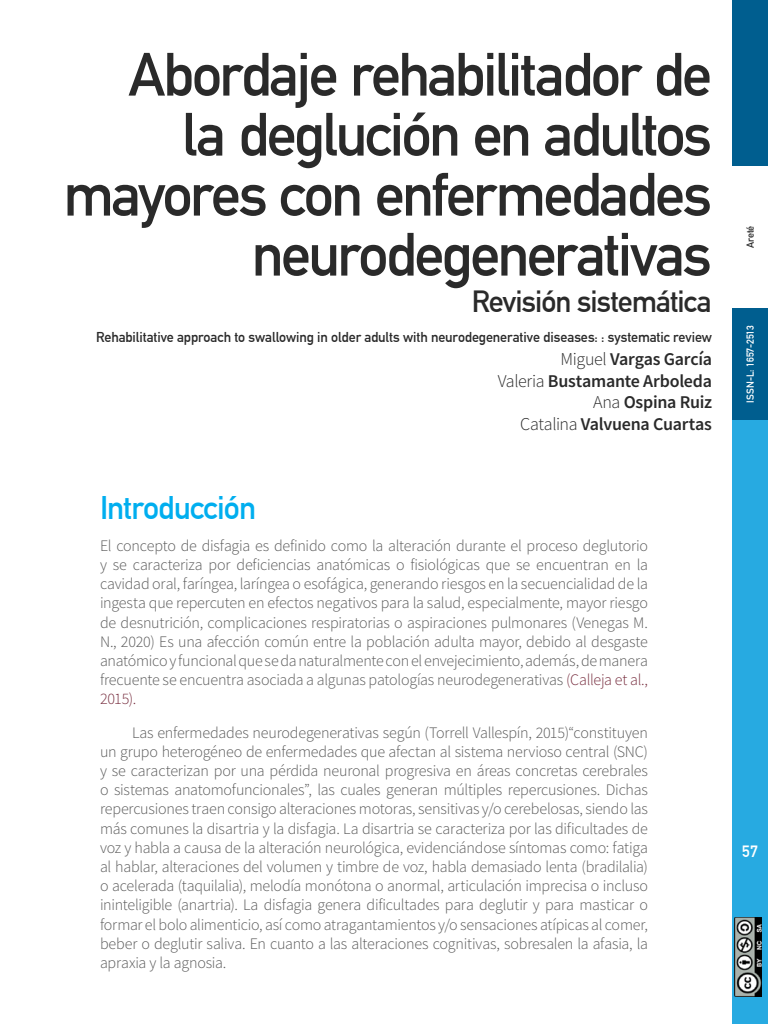
<style>
.page{position:relative;width:768px;height:1024px;background:#fff}
.page>*{position:absolute;margin:0;border:0;box-sizing:border-box;transform-origin:0 0}
.t1{font:700 60px/60px "DIN Alternate";letter-spacing:-.045em;color:#2a2a2a;text-align:right}
.t2{font:700 32px "DIN Alternate";letter-spacing:-.025em;color:#00aeef}
.t3{font:700 30px "DIN Alternate";letter-spacing:-.035em;color:#2a2a2a}
.t4{font:600 18px/21.6px "Source Sans Pro";letter-spacing:-.015em;color:#2a2a2a;text-align:right}
.t5{font:300 16px/19.2px "Source Sans Pro";letter-spacing:-.015em;color:#5a5a5a;text-align:justify}
.t6{font:700 16px "DIN Alternate";color:#fff}
.t7{font:700 14px "DIN Alternate";letter-spacing:-.005em;color:#2a2a2a}
.t8{font:700 10px "DIN Alternate";letter-spacing:.005em;color:#fff}
.t9{font:700 10px "DIN Alternate";color:#2a2a2a}
.s1{font-weight:300}
.s2{color:#782f40}
</style>
<div class="page">
<div style="left:732px;top:420px;width:36px;height:604px;background:#27aae1"></div>
<div style="left:732px;top:0;width:36px;height:166px;background:#005e8f"></div>
<img style="left:734px;top:917px;width:28px;height:80px">
<div style="left:732px;top:308px;width:36px;height:112px;background:#005e8f"></div>
<h1 class="t1" style="left:63px;top:40px;width:650px">Abordaje rehabilitador de<br>la deglución en adultos mayores con enfermedades neurodegenerativas</h1>
<h3 class="t3" style="left:472px;top:278px;width:242px">Revisión sistemática</h3>
<p class="t7" style="left:96px;top:326px;width:617px">Rehabilitative approach to swallowing in older adults with neurodegenerative diseases: : systematic review</p>
<p class="t4" style="left:498px;top:348px;width:216px"><span class="s1">Miguel</span> Vargas García<br><span class="s1">Valeria</span> Bustamante Arboleda<br><span class="s1">Ana</span> Ospina Ruiz<br><span class="s1">Catalina</span> Valvuena Cuartas</p>
<h2 class="t2" style="left:100px;top:483px;width:158px">Introducción</h2>
<p class="t5" style="left:100px;top:536px;width:550px">El concepto de disfagia es definido como la alteración durante el proceso deglutorio y se caracteriza por deficiencias anatómicas o fisiológicas que se encuentran en la cavidad oral, faríngea, laríngea o esofágica, generando riesgos en la secuencialidad de la ingesta que repercuten en efectos negativos para la salud, especialmente, mayor riesgo de desnutrición, complicaciones respiratorias o aspiraciones pulmonares (Venegas M.<br>N., 2020) Es una afección común entre la población adulta mayor, debido al desgaste anatómico y funcional que se da naturalmente con el envejecimiento, además, de manera frecuente se encuentra asociada a algunas patologías neurodegenerativas <span class="s2">(Calleja et al., 2015).</span></p>
<p class="t5" style="left:100px;top:723px;width:550px;text-indent:32px">Las enfermedades neurodegenerativas según (Torrell Vallespín, 2015)“constituyen un grupo heterogéneo de enfermedades que afectan al sistema nervioso central (SNC) y se caracterizan por una pérdida neuronal progresiva en áreas concretas cerebrales o sistemas anatomofuncionales”, las cuales generan múltiples repercusiones. Dichas repercusiones traen consigo alteraciones motoras, sensitivas y/o cerebelosas, siendo las más comunes la disartria y la disfagia. La disartria se caracteriza por las dificultades de voz y habla a causa de la alteración neurológica, evidenciándose síntomas como: fatiga al hablar, alteraciones del volumen y timbre de voz, habla demasiado lenta (bradilalia) o acelerada (taquilalia), melodía monótona o anormal, articulación imprecisa o incluso ininteligible (anartria). La disfagia genera dificultades para deglutir y para masticar o formar el bolo alimenticio, así como atragantamientos y/o sensaciones atípicas al comer, beber o deglutir saliva. En cuanto a las alteraciones cognitivas, sobresalen la afasia, la apraxia y la agnosia.</p>
<p class="t9" style="left:743px;top:248px;width:24px;rotate:-90deg">Areté</p>
<p class="t8" style="left:743px;top:403px;width:79px;rotate:-90deg">ISSN-L: 1657-2513</p>
<p class="t6" style="left:742px;top:839px;width:17px">57</p>
</div>
